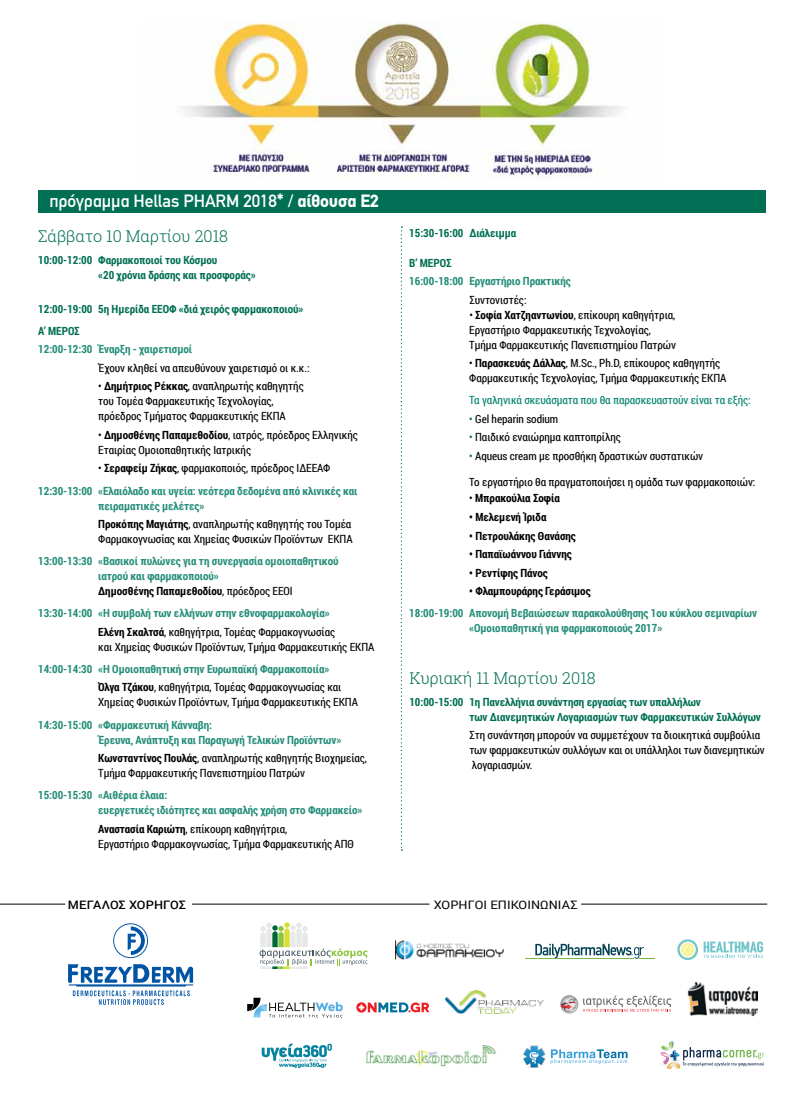
<style>
.page{position:relative;width:808px;height:1120px;background:#fff}
.page>*{position:absolute;margin:0;border:0;box-sizing:border-box;transform-origin:0 0}
.t1{font:17.5px "CF Din";letter-spacing:-.005em;color:#fff}
.t2{font:300 16.25px "Roboto Slab";color:#006f53}
.t3{font:11.62px "Roboto";letter-spacing:.005em;color:#000;scale:1.09 1}
.t4{font:500 11.62px "Roboto";color:#000;scale:1.09 1}
.t5{font:11.25px/15px "Roboto Condensed";letter-spacing:-.005em;color:#000}
.t6{font:700 11.25px/15px "Roboto Condensed";letter-spacing:-.005em;color:#258e79}
.t7{font:700 11.25px/15px "Roboto Condensed";letter-spacing:-.005em;color:#006f53}
.t8{font:700 11.25px "Roboto Condensed";letter-spacing:-.005em;color:#000}
.t9{font:11.25px "Roboto Condensed";letter-spacing:-.005em;color:#00836c}
.s1{font-weight:700;font-size:19px}
.s2{font-weight:700}
.s3{font-weight:400;color:#000}
.s4{color:#000}
.s5{font-weight:700;color:#258e79}
.s6{color:#006f53}
.s7{font-weight:400}
</style>
<div class="page">
<div style="left:38px;top:190px;width:727px;height:23px;background:#006f53"></div>
<svg style="left:401px;top:226px;width:1px;height:624px"></svg>
<hr style="left:192px;top:904px;width:237px;height:1px;background:#000">
<hr style="left:0;top:904px;width:65px;height:1px;background:#000">
<hr style="left:581px;top:904px;width:186px;height:1px;background:#000">
<svg style="left:260px;top:922px;width:108px;height:47px"></svg>
<svg style="left:677px;top:939px;width:86px;height:21px"></svg>
<img style="left:396px;top:940px;width:108px;height:19px">
<svg style="left:560px;top:995px;width:18px;height:18px"></svg>
<svg style="left:561px;top:997px;width:15px;height:16px"></svg>
<svg style="left:583px;top:995px;width:89px;height:16px"></svg>
<img style="left:446px;top:990px;width:98px;height:23px">
<svg style="left:356px;top:1002px;width:11px;height:10px"></svg>
<svg style="left:359px;top:1002px;width:70px;height:10px"></svg>
<svg style="left:247px;top:997px;width:96px;height:21px"></svg>
<img style="left:366px;top:1045px;width:131px;height:21px">
<svg style="left:660px;top:1041px;width:104px;height:28px"></svg>
<svg style="left:523px;top:1046px;width:104px;height:21px"></svg>
<svg style="left:525px;top:944px;width:129px;height:15px"></svg>
<img style="left:687px;top:981px;width:71px;height:35px">
<svg style="left:262px;top:1043px;width:70px;height:25px"></svg>
<img style="left:181px;top:21px;width:440px;height:158px">
<svg style="left:68px;top:964px;width:125px;height:41px"></svg>
<svg style="left:113px;top:923px;width:35px;height:35px"></svg>
<h1 class="t1" style="left:49px;top:192px;width:331px">πρόγραμμα Hellas PHARM 2018<span class="s1">*</span> / <span class="s2">αίθουσα E2</span></h1>
<h2 class="t2" style="left:38px;top:225px;width:191px">Σάββατο 10 Μαρτίου 2018</h2>
<p class="t7" style="left:98px;top:252px;width:159px;text-indent:-60px">10:00-12:00 Φαρμακοποιοί του Κόσμου<br>«20 χρόνια δράσης και προσφοράς»</p>
<p class="t7" style="left:38px;top:297px;width:267px;line-height:22.1px">12:00-19:00 5η Ημερίδα ΕΕΟΦ «διά χειρός φαρμακοποιού»<br>Α’ ΜΕΡΟΣ</p>
<p class="t6" style="left:38px;top:341px;width:155px">12:00-12:30 Έναρξη - χαιρετισμοί</p>
<p class="t5" style="left:98px;top:360px;width:213px">Έχουν κληθεί να απευθύνουν χαιρετισμό οι κ.κ.:</p>
<p class="t5" style="left:98px;top:378px;width:207px">• <span class="s2">Δημήτριος Ρέκκας</span>, αναπληρωτής καθηγητής του Τομέα Φαρμακευτικής Τεχνολογίας, πρόεδρος Τμήματος Φαρμακευτικής ΕΚΠΑ</p>
<p class="t5" style="left:98px;top:427px;width:261px">• <span class="s2">Δημοσθένης Παπαμεθοδίου</span>, ιατρός, πρόεδρος Ελληνικής<br>Εταιρίας Ομοιοπαθητικής Ιατρικής</p>
<p class="t6" style="left:38px;top:457px;width:321px;line-height:22.1px;text-indent:60px"><span class="s3">•</span> <span class="s4">Σεραφείμ Ζήκας</span><span class="s3">, φαρμακοποιός, πρόεδρος ΙΔΕΕΑΦ<br></span>12:30-13:00 «Ελαιόλαδο και υγεία: νεότερα δεδομένα από κλινικές και</p>
<p class="t5" style="left:98px;top:496px;width:255px;line-height:18.5px"><span class="s5">πειραματικές μελέτες»<br></span><span class="s2">Προκόπης Μαγιάτης</span>, αναπληρωτής καθηγητής του Τομέα</p>
<p class="t5" style="left:98px;top:531px;width:256px">Φαρμακογνωσίας και Χημείας Φυσικών Προϊόντων ΕΚΠΑ</p>
<p class="t6" style="left:98px;top:553px;width:242px;text-indent:-60px">13:00-13:30 «Βασικοί πυλώνες για τη συνεργασία ομοιοπαθητικού ιατρού και φαρμακοποιού»<br><span class="s4">Δημοσθένης Παπαμεθοδίου</span><span class="s3">, πρόεδρος ΕΕΟΙ</span></p>
<p class="t6" style="left:98px;top:603px;width:238px;line-height:18.5px;text-indent:-60px">13:30-14:00 «Η συμβολή των ελλήνων στην εθνοφαρμακολογία»<br><span class="s4">Ελένη Σκαλτσά</span><span class="s3">, καθηγήτρια, Τομέας Φαρμακογνωσίας</span></p>
<p class="t5" style="left:98px;top:639px;width:278px">και Χημείας Φυσικών Προϊόντων, Τμήμα Φαρμακευτικής ΕΚΠΑ</p>
<p class="t6" style="left:98px;top:659px;width:245px;line-height:18.5px;text-indent:-60px">14:00-14:30 «Η Ομοιοπαθητική στην Ευρωπαϊκή Φαρμακοποιία»<br><span class="s4">Όλγα Τζάκου</span><span class="s3">, καθηγήτρια, Τομέας Φαρμακογνωσίας και</span></p>
<p class="t5" style="left:98px;top:694px;width:261px">Χημείας Φυσικών Προϊόντων, Τμήμα Φαρμακευτικής ΕΚΠΑ</p>
<p class="t6" style="left:98px;top:716px;width:245px;text-indent:-60px">14:30-15:00 «Φαρμακευτική Κάνναβη:<br>Έρευνα, Ανάπτυξη και Παραγωγή Τελικών Προϊόντων»</p>
<p class="t5" style="left:98px;top:750px;width:270px"><span class="s2">Κωνσταντίνος Πουλάς</span>, αναπληρωτής καθηγητής Βιοχημείας,<br>Τμήμα Φαρμακευτικής Πανεπιστημίου Πατρών</p>
<p class="t6" style="left:98px;top:787px;width:266px;text-indent:-60px">15:00-15:30 «Αιθέρια έλαια:<br>ευεργετικές ιδιότητες και ασφαλής χρήση στο Φαρμακείο»</p>
<p class="t5" style="left:98px;top:821px;width:257px"><span class="s2">Αναστασία Καριώτη</span>, επίκουρη καθηγήτρια,<br>Εργαστήριο Φαρμακογνωσίας, Τμήμα Φαρμακευτικής ΑΠΘ</p>
<p class="t7" style="left:409px;top:225px;width:108px">15:30-16:00 Διάλειμμα</p>
<p class="t7" style="left:409px;top:255px;width:44px">B’ ΜΕΡΟΣ</p>
<p class="t6" style="left:409px;top:273px;width:163px">16:00-18:00 Εργαστήριο Πρακτικής</p>
<p class="t5" style="left:469px;top:292px;width:59px">Συντονιστές:</p>
<p class="t5" style="left:469px;top:307px;width:208px">• <span class="s2">Σοφία Χατζηαντωνίου</span>, επίκουρη καθηγήτρια,<br>Εργαστήριο Φαρμακευτικής Τεχνολογίας,<br>Τμήμα Φαρμακευτικής Πανεπιστημίου Πατρών</p>
<p class="t5" style="left:469px;top:355px;width:259px">• <span class="s2">Παρασκευάς Δάλλας</span>, M.Sc., Ph.D, επίκουρος καθηγητής<br>Φαρμακευτικής Τεχνολογίας, Τμήμα Φαρμακευτικής ΕΚΠΑ</p>
<p class="t9" style="left:469px;top:392px;width:283px">Τα γαληνικά σκευάσματα που θα παρασκευαστούν είναι τα εξής:</p>
<p class="t5" style="left:469px;top:411px;width:91px"><span class="s6">•</span> Gel heparin sodium</p>
<p class="t5" style="left:469px;top:429px;width:153px"><span class="s6">•</span> Παιδικό εναιώρημα καπτοπρίλης</p>
<p class="t5" style="left:469px;top:448px;width:235px"><span class="s6">•</span> Aqueus cream με προσθήκη δραστικών συστατικών</p>
<p class="t5" style="left:469px;top:474px;width:288px">Το εργαστήριο θα πραγματοποιήσει η ομάδα των φαρμακοποιών:</p>
<p class="t8" style="left:469px;top:490px;width:92px"><span class="s7">•</span> Μπρακούλια Σοφία</p>
<p class="t8" style="left:469px;top:509px;width:79px">• Μελεμενή Ίριδα</p>
<p class="t8" style="left:469px;top:527px;width:108px">• Πετρουλάκης Θανάσης</p>
<p class="t8" style="left:469px;top:546px;width:104px">• Παπαϊωάννου Γιάννης</p>
<p class="t8" style="left:469px;top:565px;width:80px">• Ρεντίφης Πάνος</p>
<p class="t8" style="left:469px;top:583px;width:123px">• Φλαμπουράρης Γεράσιμος</p>
<p class="t6" style="left:469px;top:605px;width:289px;text-indent:-60px">18:00-19:00 Απονομή Βεβαιώσεων παρακολούθησης 1ου κύκλου σεμιναρίων «Ομοιοπαθητική για φαρμακοποιούς 2017»</p>
<h2 class="t2" style="left:409px;top:666px;width:188px">Κυριακή 11 Μαρτίου 2018</h2>
<p class="t7" style="left:469px;top:694px;width:293px;text-indent:-60px">10:00-15:00 1η Πανελλήνια συνάντηση εργασίας των υπαλλήλων<br>των Διανεμητικών Λογαριασμών των Φαρμακευτικών Συλλόγων</p>
<p class="t5" style="left:469px;top:727px;width:297px">Στη συνάντηση μπορούν να συμμετέχουν τα διοικητικά συμβούλια των φαρμακευτικών συλλόγων και οι υπάλληλοι των διανεμητικών λογαριασμών.</p>
<p class="t4" style="left:68px;top:896px;width:110px">ΜΕΓΑΛΟΣ ΧΟΡΗΓΟΣ</p>
<p class="t3" style="left:434px;top:896px;width:134px">ΧΟΡΗΓΟΙ ΕΠΙΚΟΙΝΩΝΙΑΣ</p>
</div>
